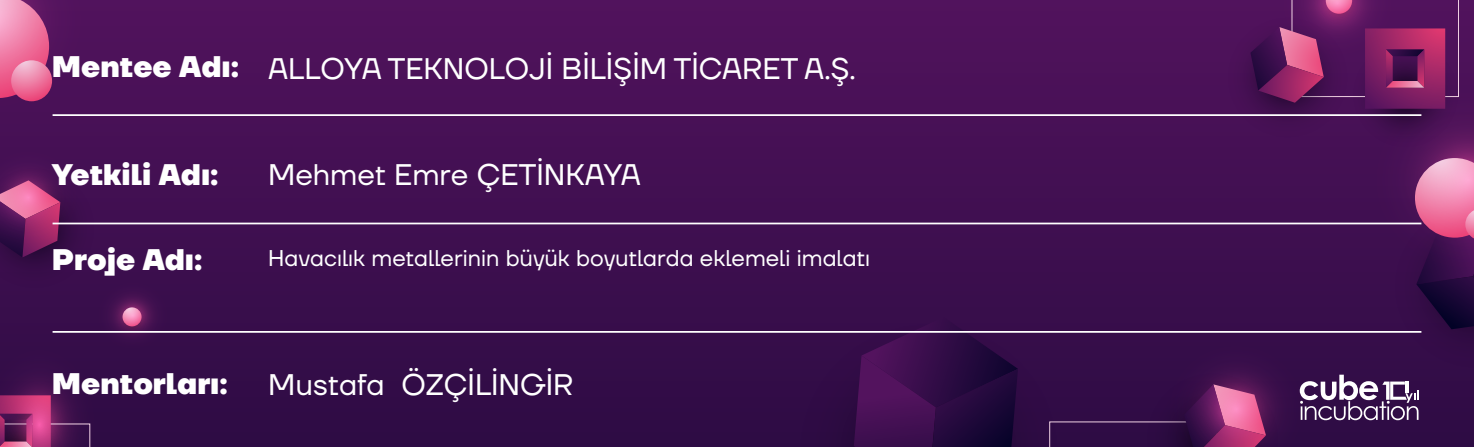
<style>
.page{position:relative;width:1474px;height:447px;background:#fff}
.page>*{position:absolute;margin:0;border:0;box-sizing:border-box;transform-origin:0 0}
.t1{font:29.75px "TT Firs Neue";color:#fff}
.t2{font:800 29.75px "TT Firs Neue";color:#fff}
.t3{font:22.75px "TT Firs Neue";color:#fff}
</style>
<div class="page">
<div style="left:0;top:0;width:1473px;height:446px;background:linear-gradient(to bottom,#52135d,#2f0e46)"></div>
<div style="left:789px;top:313px;width:260px;height:133px;background:#320c47"></div>
<svg style="left:853px;top:317px;width:165px;height:129px;background:#340d49"></svg>
<svg style="left:0;top:325px;width:111px;height:121px;background:#511754"></svg>
<svg style="left:1346px;top:64px;width:127px;height:94px;background:#53155b"></svg>
<svg style="left:87px;top:272px;width:90px;height:86px;background:#491855"></svg>
<svg style="left:1222px;top:0;width:236px;height:141px;background:#621a5d"></svg>
<svg style="left:0;top:0;width:109px;height:292px;background:#672463"></svg>
<hr style="left:53px;top:114px;width:1368px;height:2px;background:#fff">
<hr style="left:53px;top:222px;width:1368px;height:2px;background:#fff">
<hr style="left:53px;top:331px;width:1368px;height:1px;background:#fff">
<svg style="left:1049px;top:158px;width:424px;height:288px;background:#471954"></svg>
<p class="t2" style="left:52px;top:47px;width:188px">Mentee Adı:</p>
<p class="t1" style="left:268px;top:48px;width:589px">ALLOYA TEKNOLOJİ BİLİŞİM TİCARET A.Ş.</p>
<p class="t2" style="left:52px;top:154px;width:168px">Yetkili Adı:</p>
<p class="t1" style="left:268px;top:154px;width:374px">Mehmet Emre ÇETİNKAYA</p>
<p class="t2" style="left:52px;top:239px;width:152px">Proje Adı:</p>
<p class="t3" style="left:268px;top:242px;width:603px">Havacılık metallerinin büyük boyutlarda eklemeli imalatı</p>
<p class="t2" style="left:52px;top:363px;width:177px">Mentorları:</p>
<p class="t1" style="left:268px;top:364px;width:307px">Mustafa ÖZÇİLİNGİR</p>
</div>
